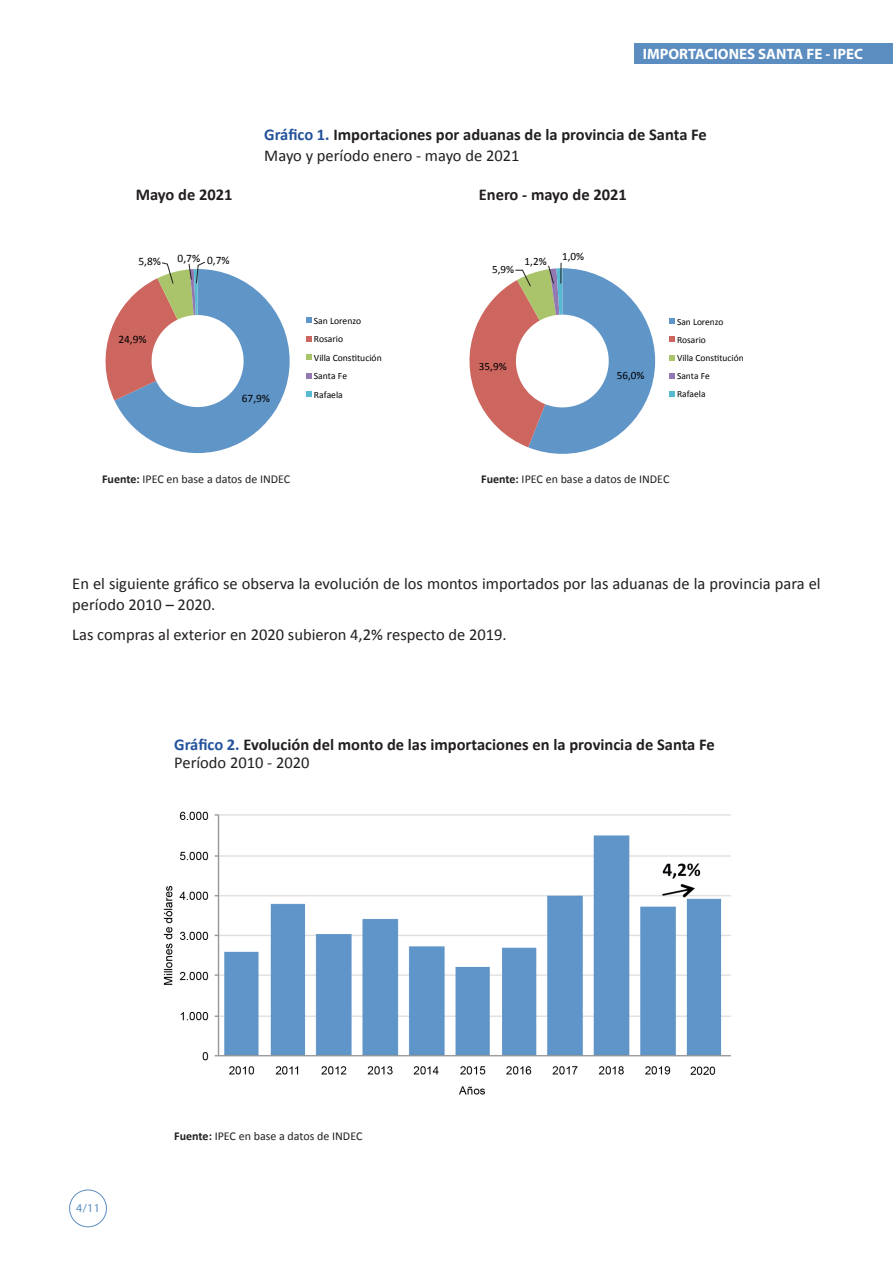
<style>
.page{position:relative;width:893px;height:1263px;background:#fff}
.page>*{position:absolute;margin:0;border:0;box-sizing:border-box;transform-origin:0 0}
.Texto{font:16.5px/21px "Calibri";color:#231f20}
.Cuadros{font:700 16.5px "Calibri";color:#231f20}
.Cuadros-2{font:16.5px "Calibri";color:#231f20}
.Texto-2{font:700 16.5px "Calibri";color:#231f20}
.t1{font:700 15px "Myriad Pro";color:#fff}
.Texto-3{font:12px "Calibri";color:#231f20}
.t2{font:12px "Myriad Pro";color:#5c8dc0}
.t3{font:11.4px "Calibri";color:#000}
.t4{font:11.1px "Calibri";color:#000}
.t5{font:9.6px/18.5px "Calibri";color:#000}
.t6{font:9.45px/18.1px "Calibri";color:#000}
.s1{color:#24529b}
.s2{font-weight:700}
</style>
<div class="page">
<div style="left:69px;top:1189px;width:38px;height:38px;border:1px solid #5c8dc0;border-radius:50%"></div>
<div style="left:634px;top:43px;width:259px;height:21px;background:#5c8dc0"></div>
<svg style="left:307px;top:318px;width:5px;height:5px"></svg>
<svg style="left:307px;top:336px;width:5px;height:5px"></svg>
<svg style="left:307px;top:354px;width:5px;height:6px"></svg>
<svg style="left:307px;top:373px;width:5px;height:5px"></svg>
<svg style="left:307px;top:391px;width:5px;height:6px"></svg>
<svg style="left:670px;top:319px;width:5px;height:5px"></svg>
<svg style="left:670px;top:337px;width:5px;height:5px"></svg>
<svg style="left:670px;top:355px;width:5px;height:5px"></svg>
<svg style="left:670px;top:373px;width:5px;height:5px"></svg>
<svg style="left:670px;top:391px;width:5px;height:5px"></svg>
<img style="left:163px;top:811px;width:568px;height:284px">
<svg style="left:105px;top:261px;width:185px;height:192px"></svg>
<svg style="left:469px;top:263px;width:186px;height:191px"></svg>
<p class="t1" style="left:643px;top:44px;width:222px">IMPORTACIONES SANTA FE - IPEC</p>
<p class="Cuadros" style="left:264px;top:124px;width:444px"><span class="s1">Gráfico 1.</span> Importaciones por aduanas de la provincia de Santa Fe</p>
<p class="Cuadros-2" style="left:264px;top:145px;width:257px">Mayo y período enero - mayo de 2021</p>
<p class="Texto-2" style="left:136px;top:184px;width:98px">Mayo de 2021</p>
<p class="Texto-2" style="left:479px;top:184px;width:150px">Enero - mayo de 2021</p>
<p class="t3" style="left:138px;top:254px;width:24px">5,8%</p>
<p class="t3" style="left:178px;top:252px;width:54px">0,7% 0,7%</p>
<p class="t3" style="left:118px;top:332px;width:30px">24,9%</p>
<p class="t3" style="left:242px;top:391px;width:30px">67,9%</p>
<p class="t5" style="left:314px;top:312px;width:69px">San Lorenzo<br>Rosario<br>Villa Cons:tución<br>Santa Fe<br>Rafaela</p>
<p class="t4" style="left:492px;top:262px;width:24px">5,9%</p>
<p class="t4" style="left:525px;top:255px;width:24px">1,2%</p>
<p class="t4" style="left:562px;top:250px;width:24px">1,0%</p>
<p class="t4" style="left:479px;top:359px;width:29px">35,9%</p>
<p class="t4" style="left:617px;top:368px;width:29px">56,0%</p>
<p class="t6" style="left:677px;top:313px;width:68px">San Lorenzo<br>Rosario<br>Villa Cons9tución<br>Santa Fe<br>Rafaela</p>
<p class="Texto-3" style="left:102px;top:471px;width:190px"><span class="s2">Fuente:</span> IPEC en base a datos de INDEC</p>
<p class="Texto-3" style="left:481px;top:471px;width:190px"><span class="s2">Fuente:</span> IPEC en base a datos de INDEC</p>
<p class="Texto" style="left:72px;top:573px;width:750px">En el siguiente gráfico se observa la evolución de los montos importados por las aduanas de la provincia para el período 2010 – 2020.</p>
<p class="Texto" style="left:72px;top:624px;width:436px">Las compras al exterior en 2020 subieron 4,2% respecto de 2019.</p>
<p class="Cuadros" style="left:174px;top:734px;width:542px"><span class="s1">Gráfico 2.</span> Evolución del monto de las importaciones en la provincia de Santa Fe</p>
<p class="Cuadros-2" style="left:174px;top:752px;width:137px">Período 2010 - 2020</p>
<p class="t2" style="left:76px;top:1201px;width:25px">4/11</p>
<p class="Texto-3" style="left:174px;top:1129px;width:190px"><span class="s2">Fuente:</span> IPEC en base a datos de INDEC</p>
</div>
